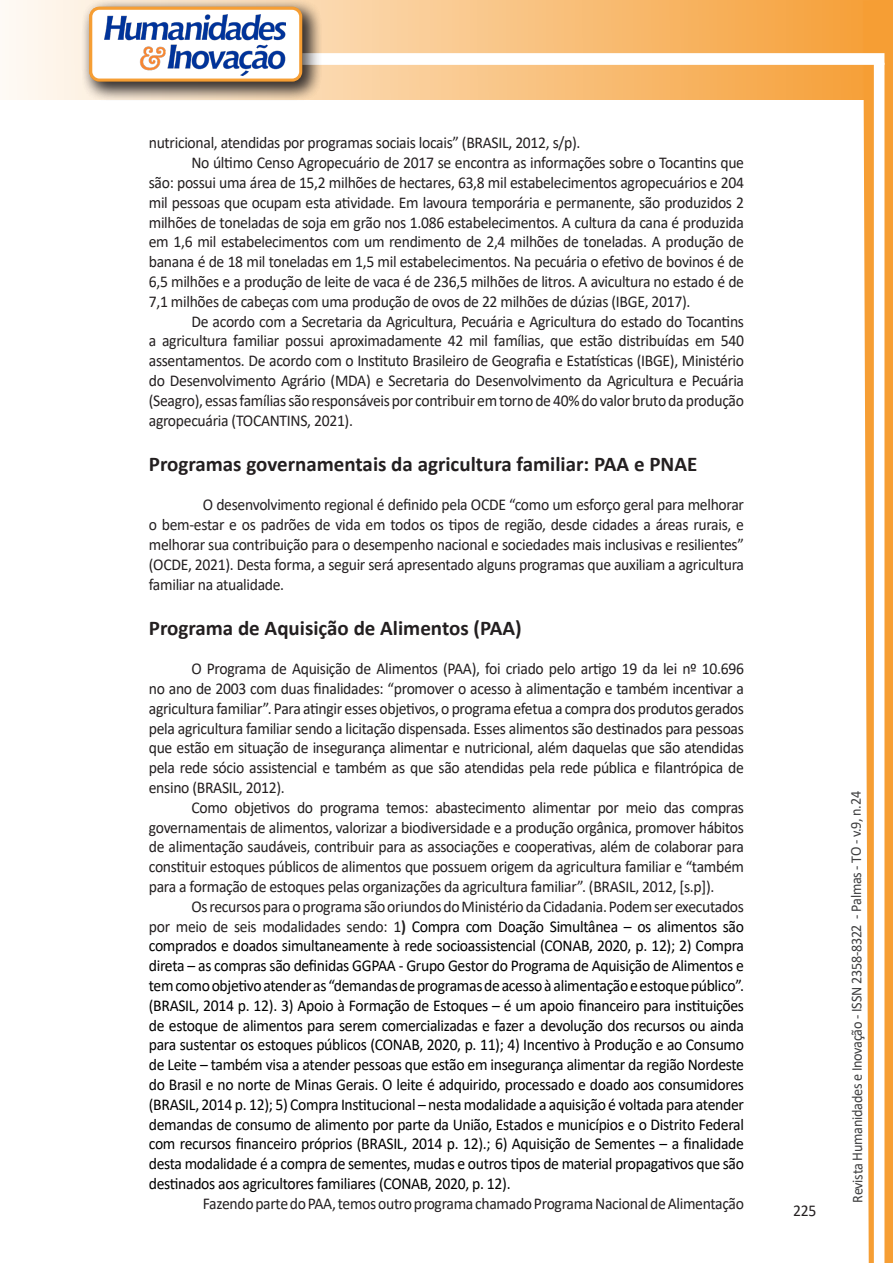
<style>
.page{position:relative;width:893px;height:1263px;background:#fff}
.page>*{position:absolute;margin:0;border:0;box-sizing:border-box;transform-origin:0 0}
.Titulo_2{font:700 21px "Calibri";color:#231f20}
.texto{font:16.5px/19.8px "Calibri";letter-spacing:-.02em;color:#231f20;text-align:justify;scale:.95 1}
.texto-2{font:16.5px/19.8px "Calibri";letter-spacing:-.02em;color:#000;text-align:justify;scale:.95 1}
.t1{font:15px "Calibri";letter-spacing:-.025em;color:#3e3e3f;scale:.95 1}
.s1{color:#231f20}
.s2{font-weight:700;color:#231f20}
</style>
<div class="page">
<svg style="left:5px;top:0;width:858px;height:100px;background:#f9c484"></svg>
<div style="left:302px;top:53px;width:582px;height:12px;background:#fff;border:2px solid #fff"></div>
<svg style="left:863px;top:0;width:30px;height:1263px"></svg>
<div style="left:81px;top:0;width:241px;height:102px;background:#231f20;opacity:.75"></div>
<svg style="left:91px;top:8px;width:210px;height:72px"></svg>
<div style="left:89px;top:7px;width:213px;height:75px;border:3px solid #f69e34;border-radius:9px"></div>
<p class="texto" style="left:149px;top:133px;width:456px">nutricional, atendidas por programas sociais locais” (BRASIL, 2012, s/p).</p>
<p class="texto" style="left:149px;top:152px;width:628px;text-indent:43px">No último Censo Agropecuário de 2017 se encontra as informações sobre o Tocantins que são: possui uma área de 15,2 milhões de hectares, 63,8 mil estabelecimentos agropecuários e 204 mil pessoas que ocupam esta atividade. Em lavoura temporária e permanente, são produzidos 2 milhões de toneladas de soja em grão nos 1.086 estabelecimentos. A cultura da cana é produzida em 1,6 mil estabelecimentos com um rendimento de 2,4 milhões de toneladas. A produção de banana é de 18 mil toneladas em 1,5 mil estabelecimentos. Na pecuária o efetivo de bovinos é de 6,5 milhões e a produção de leite de vaca é de 236,5 milhões de litros. A avicultura no estado é de 7,1 milhões de cabeças com uma produção de ovos de 22 milhões de dúzias (IBGE, 2017).</p>
<p class="texto" style="left:149px;top:311px;width:628px;text-indent:43px">De acordo com a Secretaria da Agricultura, Pecuária e Agricultura do estado do Tocantins a agricultura familiar possui aproximadamente 42 mil famílias, que estão distribuídas em 540 assentamentos. De acordo com o Instituto Brasileiro de Geografia e Estatísticas (IBGE), Ministério do Desenvolvimento Agrário (MDA) e Secretaria do Desenvolvimento da Agricultura e Pecuária (Seagro), essas famílias são responsáveis por contribuir em torno de 40% do valor bruto da produção agropecuária (TOCANTINS, 2021).</p>
<p class="Titulo_2" style="left:149px;top:449px;width:550px">Programas governamentais da agricultura familiar: PAA e PNAE</p>
<p class="texto" style="left:149px;top:494px;width:628px;text-indent:54px">O desenvolvimento regional é definido pela OCDE “como um esforço geral para melhorar o bem-estar e os padrões de vida em todos os tipos de região, desde cidades a áreas rurais, e melhorar sua contribuição para o desempenho nacional e sociedades mais inclusivas e resilientes” (OCDE, 2021). Desta forma, a seguir será apresentado alguns programas que auxiliam a agricultura familiar na atualidade.</p>
<p class="Titulo_2" style="left:149px;top:613px;width:374px">Programa de Aquisição de Alimentos (PAA)</p>
<p class="texto" style="left:149px;top:658px;width:628px;text-indent:43px">O Programa de Aquisição de Alimentos (PAA), foi criado pelo artigo 19 da lei nº 10.696 no ano de 2003 com duas finalidades: “promover o acesso à alimentação e também incentivar a agricultura familiar”. Para atingir esses objetivos, o programa efetua a compra dos produtos gerados pela agricultura familiar sendo a licitação dispensada. Esses alimentos são destinados para pessoas que estão em situação de insegurança alimentar e nutricional, além daquelas que são atendidas pela rede sócio assistencial e também as que são atendidas pela rede pública e filantrópica de ensino (BRASIL, 2012).</p>
<p class="texto" style="left:149px;top:797px;width:628px;text-indent:43px">Como objetivos do programa temos: abastecimento alimentar por meio das compras governamentais de alimentos, valorizar a biodiversidade e a produção orgânica, promover hábitos de alimentação saudáveis, contribuir para as associações e cooperativas, além de colaborar para constituir estoques públicos de alimentos que possuem origem da agricultura familiar e “também para a formação de estoques pelas organizações da agricultura familiar”. (BRASIL, 2012, [s.p]).</p>
<p class="texto-2" style="left:149px;top:896px;width:628px;text-indent:43px"><span class="s1">Os recursos para o programa são oriundos do Ministério da Cidadania. Podem ser executados por meio de seis modalidades sendo: 1</span><span class="s2">)</span> Compra com Doação Simultânea – os alimentos são comprados e doados simultaneamente à rede socioassistencial (CONAB, 2020, p. 12); 2) Compra direta – as compras são definidas GGPAA - Grupo Gestor do Programa de Aquisição de Alimentos e tem como objetivo atender as “demandas de programas de acesso à alimentação e estoque público”. (BRASIL, 2014 p. 12). 3) Apoio à Formação de Estoques – é um apoio financeiro para instituições de estoque de alimentos para serem comercializadas e fazer a devolução dos recursos ou ainda para sustentar os estoques públicos (CONAB, 2020, p. 11); 4) Incentivo à Produção e ao Consumo de Leite – também visa a atender pessoas que estão em insegurança alimentar da região Nordeste do Brasil e no norte de Minas Gerais. O leite é adquirido, processado e doado aos consumidores (BRASIL, 2014 p. 12); 5) Compra Institucional – nesta modalidade a aquisição é voltada para atender demandas de consumo de alimento por parte da União, Estados e municípios e o Distrito Federal com recursos financeiro próprios (BRASIL, 2014 p. 12).; 6) Aquisição de Sementes – a finalidade desta modalidade é a compra de sementes, mudas e outros tipos de material propagativos que são destinados aos agricultores familiares (CONAB, 2020, p. 12).</p>
<p class="texto" style="left:203px;top:1193px;width:571px">Fazendo parte do PAA, temos outro programa chamado Programa Nacional de Alimentação</p>
<p class="texto" style="left:793px;top:1200px;width:26px">225</p>
<p class="t1" style="left:846px;top:1203px;width:435px;rotate:-90deg">Revista Humanidades e Inovação - ISSN 2358-8322 - Palmas - TO - v.9, n.24</p>
</div>
